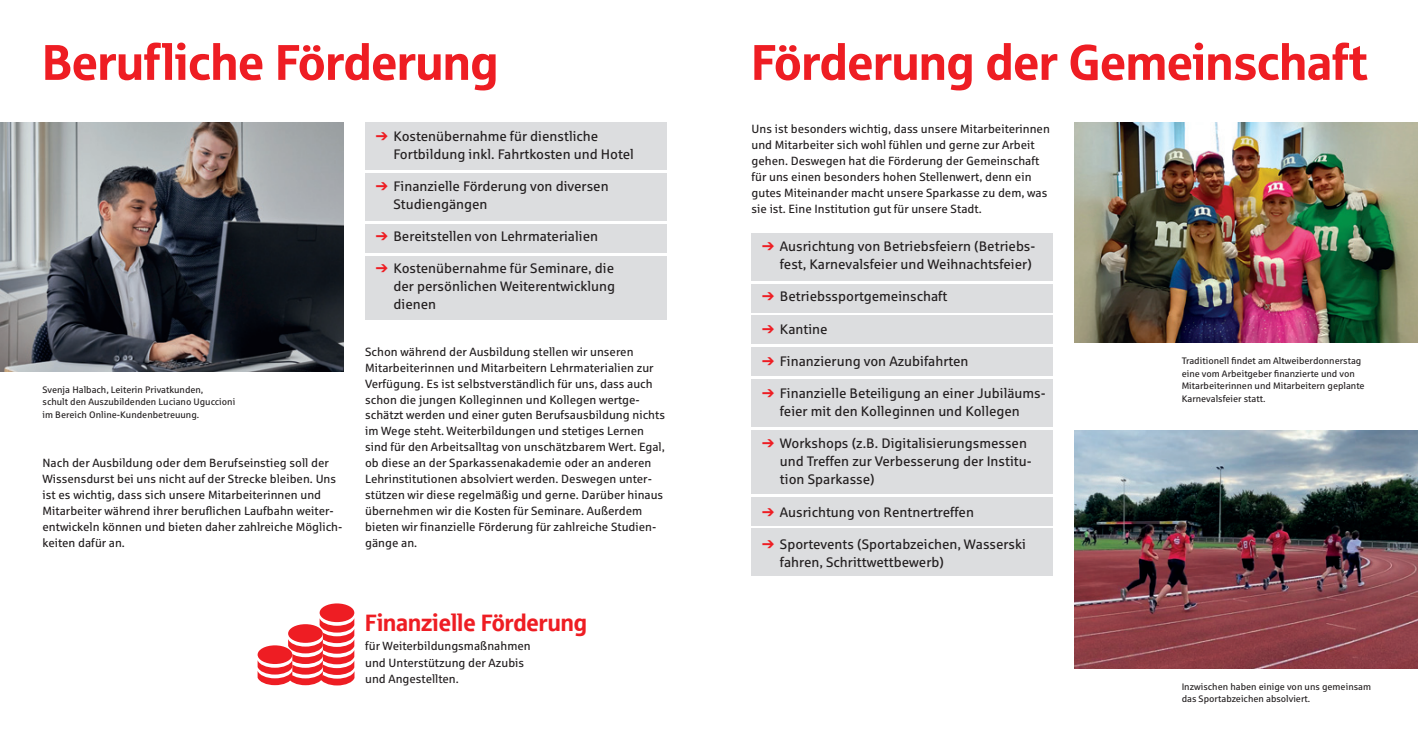
<style>
.page{position:relative;width:1418px;height:745px;background:#fff}
.page>*{position:absolute;margin:0;border:0;box-sizing:border-box;transform-origin:0 0}
.t1{font:50px "Sparkasse Head";color:#ee1d23}
.t2{font:23.75px "Sparkasse Head";color:#ee1d23}
.t3{font:13.75px/18px "Sparkasse Rg";color:#231f20}
.t4{font:11.88px/15.9px "Sparkasse Rg";color:#231f20}
.t5{font:9.38px/12.5px "Sparkasse Rg";color:#231f20}
.s1{color:#ee1d23}
</style>
<div class="page">
<div style="left:365px;top:123px;width:301px;height:47px;background:#dcdddf"></div>
<div style="left:365px;top:173px;width:301px;height:47px;background:#dcdddf"></div>
<div style="left:365px;top:224px;width:301px;height:28px;background:#dcdddf"></div>
<div style="left:365px;top:255px;width:301px;height:64px;background:#dcdddf"></div>
<img style="left:0;top:123px;width:344px;height:248px">
<div style="left:319px;top:603px;width:35px;height:18px;background:#ee1d23;border-radius:50%"></div>
<svg style="left:257px;top:617px;width:97px;height:68px"></svg>
<div style="left:257px;top:645px;width:35px;height:18px;background:#ee1d23;border-radius:50%"></div>
<div style="left:751px;top:233px;width:301px;height:47px;background:#dcdddf"></div>
<div style="left:751px;top:283px;width:301px;height:29px;background:#dcdddf"></div>
<div style="left:751px;top:315px;width:301px;height:29px;background:#dcdddf"></div>
<div style="left:751px;top:347px;width:301px;height:29px;background:#dcdddf"></div>
<div style="left:751px;top:379px;width:301px;height:47px;background:#dcdddf"></div>
<div style="left:751px;top:430px;width:301px;height:63px;background:#dcdddf"></div>
<img style="left:1074px;top:123px;width:343px;height:219px">
<img style="left:1074px;top:430px;width:343px;height:237px">
<div style="left:751px;top:497px;width:301px;height:28px;background:#dcdddf"></div>
<div style="left:751px;top:528px;width:301px;height:47px;background:#dcdddf"></div>
<h1 class="t1" style="left:43px;top:36px;width:457px">Berufliche Förderung</h1>
<h1 class="t1" style="left:751px;top:36px;width:618px">Förderung der Gemeinschaft</h1>
<p class="t5" style="left:43px;top:383px;width:194px">Svenja Halbach, Leiterin Privatkunden,<br>schult den Auszubildenden Luciano Uguccioni im Bereich Online-Kundenbetreuung.</p>
<p class="t4" style="left:43px;top:455px;width:301px">Nach der Ausbildung oder dem Berufseinstieg soll der Wissensdurst bei uns nicht auf der Strecke bleiben. Uns ist es wichtig, dass sich unsere Mitarbeiterinnen und Mitarbeiter während ihrer beruflichen Laufbahn weiter&shy;entwickeln können und bieten daher zahlreiche Möglich&shy;keiten dafür an.</p>
<p class="t3" style="left:393px;top:128px;width:242px;text-indent:-18px"><span class="s1">➔</span> Kostenübernahme für dienstliche<br>Fortbildung inkl. Fahrtkosten und Hotel</p>
<p class="t3" style="left:393px;top:178px;width:217px;text-indent:-18px"><span class="s1">➔</span> Finanzielle Förderung von diversen<br>Studiengängen</p>
<p class="t3" style="left:376px;top:228px;width:224px"><span class="s1">➔</span> Bereitstellen von Lehrmaterialien</p>
<p class="t3" style="left:393px;top:260px;width:223px;text-align:justify;text-indent:-18px"><span class="s1">➔</span> Kostenübernahme für Seminare, die der persönlichen Weiterentwicklung dienen</p>
<p class="t4" style="left:365px;top:344px;width:301px">Schon während der Ausbildung stellen wir unseren Mitarbeiterinnen und Mitarbeitern Lehrmaterialien zur Verfügung. Es ist selbstverständlich für uns, dass auch schon die jungen Kolleginnen und Kollegen wertge&shy;schätzt werden und einer guten Berufsausbildung nichts im Wege steht. Weiterbildungen und stetiges Lernen sind für den Arbeitsalltag von unschätzbarem Wert. Egal, ob diese an der Sparkassenakademie oder an anderen Lehrinstitutionen absolviert werden. Deswegen unter&shy;stützen wir diese regelmäßig und gerne. Darüber hinaus übernehmen wir die Kosten für Seminare. Außerdem bieten wir finanzielle Förderung für zahlreiche Studien&shy;gänge an.</p>
<h2 class="t2" style="left:365px;top:609px;width:223px">Finanzielle Förderung</h2>
<p class="t4" style="left:365px;top:638px;width:167px;line-height:16.2px">für Weiterbildungsmaßnahmen und Unterstützung der Azubis und Angestellten.</p>
<p class="t4" style="left:751px;top:122px;width:300px">Uns ist besonders wichtig, dass unsere Mitarbeiterinnen und Mitarbeiter sich wohl fühlen und gerne zur Arbeit gehen. Deswegen hat die Förderung der Gemeinschaft für uns einen besonders hohen Stellenwert, denn ein gutes Miteinander macht unsere Sparkasse zu dem, was sie ist. Eine Institution gut für unsere Stadt.</p>
<p class="t3" style="left:762px;top:238px;width:275px;text-align:right"><span class="s1">➔</span> Ausrichtung von Betriebsfeiern (Betriebs&shy;fest, Karnevalsfeier und Weihnachtsfeier)</p>
<p class="t3" style="left:762px;top:288px;width:187px"><span class="s1">➔</span> Betriebssportgemeinschaft</p>
<p class="t3" style="left:762px;top:321px;width:67px"><span class="s1">➔</span> Kantine</p>
<p class="t3" style="left:762px;top:353px;width:208px"><span class="s1">➔</span> Finanzierung von Azubifahrten</p>
<p class="t3" style="left:762px;top:385px;width:285px;text-align:center"><span class="s1">➔</span> Finanzielle Beteiligung an einer Jubiläums&shy;feier mit den Kolleginnen und Kollegen</p>
<p class="t3" style="left:780px;top:435px;width:253px;text-indent:-18px"><span class="s1">➔</span> Workshops (z.B. Digitalisierungsmessen und Treffen zur Verbesserung der Institu&shy;tion Sparkasse)</p>
<p class="t3" style="left:762px;top:503px;width:213px"><span class="s1">➔</span> Ausrichtung von Rentnertreffen</p>
<p class="t3" style="left:780px;top:535px;width:247px;text-indent:-18px"><span class="s1">➔</span> Sportevents (Sportabzeichen, Wasserski fahren, Schrittwettbewerb)</p>
<p class="t5" style="left:1181px;top:355px;width:184px">Traditionell findet am Altweiberdonnerstag eine vom Arbeitgeber finanzierte und von Mitarbeiterinnen und Mitarbeitern geplante Karnevalsfeier statt.</p>
<p class="t5" style="left:1181px;top:680px;width:191px">Inzwischen haben einige von uns gemeinsam das Sportabzeichen absolviert.</p>
</div>
